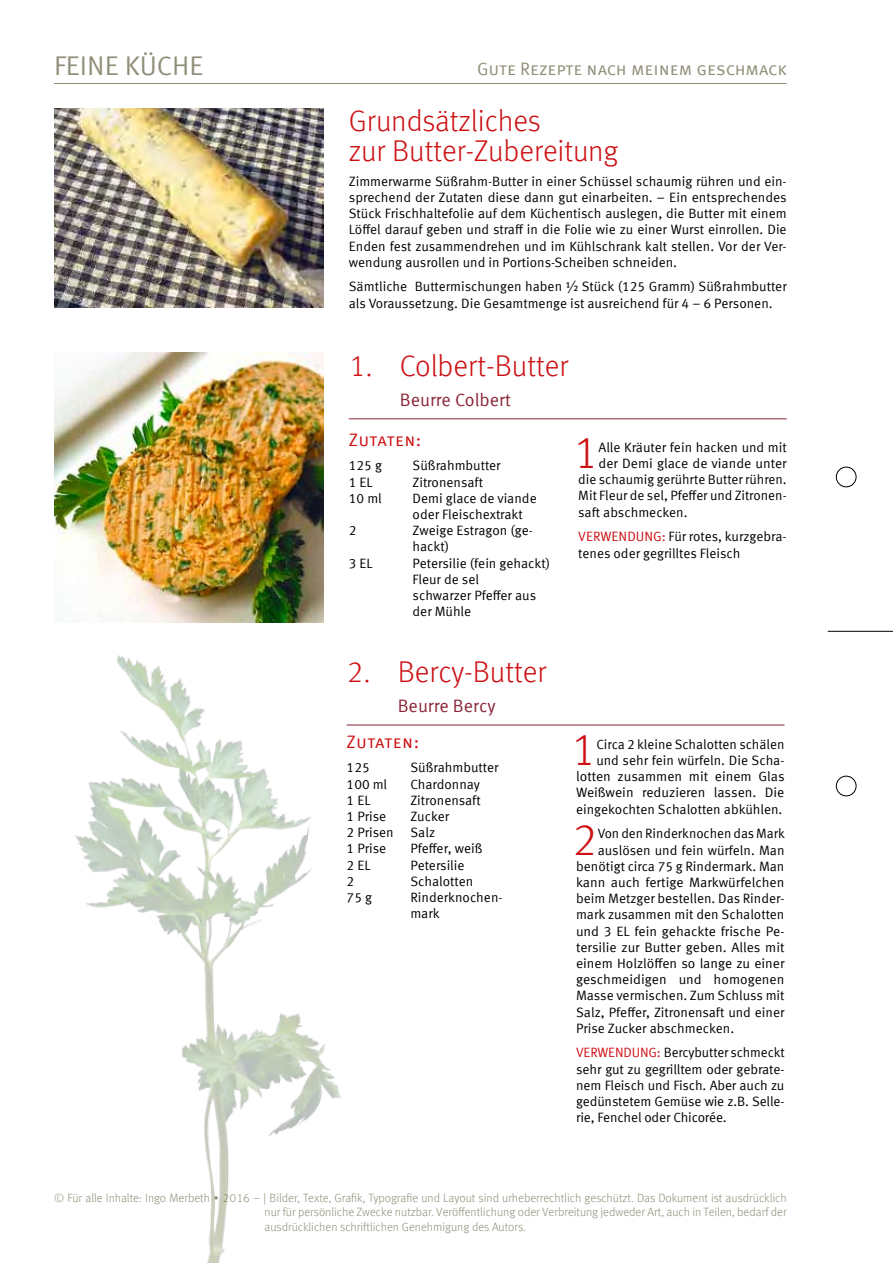
<style>
.page{position:relative;width:893px;height:1263px;background:#fff}
.page>*{position:absolute;margin:0;border:0;box-sizing:border-box;transform-origin:0 0}
.t1{font:300 45.3px "Meta Offc";color:#cd1013}
.t2{font:300 30px/30px "Meta Offc";color:#cd1013}
.t3{font:27px "Meta Sc Offc Norm";color:#918f79}
.t4{font:18px "Meta Sc Offc Norm";letter-spacing:-.005em;color:#918f79}
.t5{font:18px "Meta Offc Norm";color:#8a2537}
.t6{font:18px "Meta Sc Offc Norm";letter-spacing:.01em;color:#cd1013}
.t7{font:13.5px/16.2px "Meta Offc Norm";color:#000}
.t8{font:300 12px/14.4px "Meta Offc";color:#918f79;text-align:justify}
.s1{color:#cd1013}
</style>
<div class="page">
<div style="left:836px;top:467px;width:20px;height:20px;border:1px solid #000;border-radius:50%"></div>
<div style="left:836px;top:776px;width:20px;height:20px;border:1px solid #000;border-radius:50%"></div>
<hr style="left:828px;top:631px;width:65px;height:1px;background:#000">
<hr style="left:54px;top:83px;width:733px;height:1px;background:#918f79">
<img style="left:54px;top:353px;width:269px;height:269px">
<hr style="left:349px;top:418px;width:438px;height:1px;background:#8a2537">
<img style="left:54px;top:108px;width:269px;height:200px">
<hr style="left:347px;top:725px;width:437px;height:1px;background:#8a2537">
<img style="left:75px;top:655px;width:272px;height:608px">
<h3 class="t3" style="left:54px;top:50px;width:151px">FEINE KÜCHE</h3>
<h3 class="t4" style="left:477px;top:58px;width:311px">Gute Rezepte nach meinem geschmack</h3>
<h2 class="t2" style="left:349px;top:106px;width:271px">Grundsätzliches<br>zur Butter-Zubereitung</h2>
<p class="t7" style="left:349px;top:173px;width:439px;text-align:justify">Zimmerwarme Süßrahm-Butter in einer Schüssel schaumig rühren und ein&shy;sprechend der Zutaten diese dann gut einarbeiten. – Ein entsprechendes Stück Frischhaltefolie auf dem Küchentisch auslegen, die Butter mit einem Löffel darauf geben und straff in die Folie wie zu einer Wurst einrollen. Die Enden fest zusammendrehen und im Kühlschrank kalt stellen. Vor der Ver&shy;wendung ausrollen und in Portions-Scheiben schneiden.</p>
<p class="t7" style="left:349px;top:279px;width:439px">Sämtliche Buttermischungen haben ½ Stück (125 Gramm) Süßrahmbutter als Voraussetzung. Die Gesamtmenge ist ausreichend für 4 – 6 Personen.</p>
<h2 class="t2" style="left:349px;top:351px;width:221px">1. Colbert-Butter</h2>
<h3 class="t5" style="left:400px;top:389px;width:113px">Beurre Colbert</h3>
<h3 class="t6" style="left:349px;top:429px;width:74px">Zutaten:</h3>
<p class="t7" style="left:349px;top:458px;width:35px">125 g</p>
<p class="t7" style="left:413px;top:458px;width:90px">Süßrahmbutter</p>
<p class="t7" style="left:349px;top:474px;width:26px">1 EL</p>
<p class="t7" style="left:413px;top:474px;width:72px">Zitronensaft</p>
<p class="t7" style="left:349px;top:490px;width:34px">10 ml</p>
<p class="t7" style="left:413px;top:490px;width:126px">Demi glace de viande oder Fleischextrakt</p>
<p class="t7" style="left:349px;top:523px;width:9px">2</p>
<p class="t7" style="left:413px;top:523px;width:122px">Zweige Estragon (ge&shy;hackt)</p>
<p class="t7" style="left:349px;top:555px;width:26px">3 EL</p>
<p class="t7" style="left:413px;top:555px;width:139px">Petersilie (fein gehackt)<br>Fleur de sel<br>schwarzer Pfeffer aus der Mühle</p>
<h1 class="t1" style="left:573px;top:427px;width:27px">1</h1>
<p class="t7" style="left:598px;top:439px;width:190px">Alle Kräuter fein hacken und mit</p>
<p class="t7" style="left:598px;top:456px;width:190px">der Demi glace de viande unter</p>
<p class="t7" style="left:578px;top:472px;width:210px">die schaumig gerührte Butter rühren.</p>
<p class="t7" style="left:578px;top:488px;width:210px">Mit Fleur de sel, Pfeffer und Zitronen-</p>
<p class="t7" style="left:578px;top:504px;width:111px">saft abschmecken.</p>
<p class="t7" style="left:578px;top:529px;width:210px"><span class="s1">VERWENDUNG:</span> Für rotes, kurzgebra&shy;tenes oder gegrilltes Fleisch</p>
<h2 class="t2" style="left:347px;top:657px;width:201px">2. Bercy-Butter</h2>
<h3 class="t5" style="left:398px;top:695px;width:100px">Beurre Bercy</h3>
<h3 class="t6" style="left:347px;top:731px;width:74px">Zutaten:</h3>
<p class="t7" style="left:347px;top:760px;width:25px">125</p>
<p class="t7" style="left:410px;top:760px;width:90px">Süßrahmbutter</p>
<p class="t7" style="left:347px;top:776px;width:42px">100 ml</p>
<p class="t7" style="left:410px;top:776px;width:71px">Chardonnay</p>
<p class="t7" style="left:347px;top:792px;width:26px">1 EL</p>
<p class="t7" style="left:410px;top:792px;width:72px">Zitronensaft</p>
<p class="t7" style="left:347px;top:808px;width:41px">1 Prise</p>
<p class="t7" style="left:347px;top:808px;width:104px;text-indent:64px">Zucker<br>2 Prisen Salz<br>1 Prise</p>
<p class="t7" style="left:410px;top:841px;width:74px">Pfeffer, weiß</p>
<p class="t7" style="left:347px;top:857px;width:26px">2 EL</p>
<p class="t7" style="left:410px;top:857px;width:56px">Petersilie</p>
<p class="t7" style="left:347px;top:873px;width:9px">2</p>
<p class="t7" style="left:410px;top:873px;width:64px">Schalotten</p>
<p class="t7" style="left:347px;top:889px;width:27px">75 g</p>
<p class="t7" style="left:410px;top:889px;width:94px">Rinderknochen&shy;mark</p>
<h1 class="t1" style="left:570px;top:723px;width:27px">1</h1>
<p class="t7" style="left:576px;top:736px;width:210px;text-align:right">Circa 2 kleine Schalotten schälen und sehr fein würfeln. Die Scha&shy;lotten zusammen mit einem Glas Weißwein reduzieren lassen. Die eingekochten Schalotten abkühlen.</p>
<h1 class="t1" style="left:572px;top:813px;width:27px">2</h1>
<p class="t7" style="left:598px;top:826px;width:189px">Von den Rinderknochen das Mark</p>
<p class="t7" style="left:598px;top:842px;width:188px">auslösen und fein würfeln. Man</p>
<p class="t7" style="left:576px;top:858px;width:210px">benötigt circa 75 g Rindermark. Man</p>
<p class="t7" style="left:576px;top:874px;width:210px">kann auch fertige Markwürfelchen</p>
<p class="t7" style="left:576px;top:891px;width:210px">beim Metzger bestellen. Das Rinder-</p>
<p class="t7" style="left:576px;top:907px;width:210px">mark zusammen mit den Schalotten</p>
<p class="t7" style="left:576px;top:923px;width:210px">und 3 EL fein gehackte frische Pe-</p>
<p class="t7" style="left:576px;top:939px;width:210px">tersilie zur Butter geben. Alles mit</p>
<p class="t7" style="left:576px;top:955px;width:210px">einem Holzlöffen so lange zu einer</p>
<p class="t7" style="left:576px;top:972px;width:210px">geschmeidigen und homogenen</p>
<p class="t7" style="left:576px;top:988px;width:210px">Masse vermischen. Zum Schluss mit</p>
<p class="t7" style="left:576px;top:1004px;width:210px">Salz, Pfeffer, Zitronensaft und einer</p>
<p class="t7" style="left:576px;top:1020px;width:160px">Prise Zucker abschmecken.</p>
<p class="t7" style="left:576px;top:1045px;width:210px;text-align:justify"><span class="s1">VERWENDUNG:</span> Bercybutter schmeckt sehr gut zu gegrilltem oder gebrate&shy;nem Fleisch und Fisch. Aber auch zu gedünstetem Gemüse wie z.B. Selle&shy;rie, Fenchel oder Chicorée.</p>
<p class="t8" style="left:264px;top:1191px;width:524px;text-indent:-210px">© Für alle Inhalte: Ingo Merbeth ∙ 2016 – | Bilder, Texte, Grafik, Typografie und Layout sind urheberrechtlich geschützt. Das Dokument ist ausdrücklich nur für persönliche Zwecke nutzbar. Veröffentlichung oder Verbreitung jedweder Art, auch in Teilen, bedarf der ausdrücklichen schriftlichen Genehmigung des Autors.</p>
</div>
